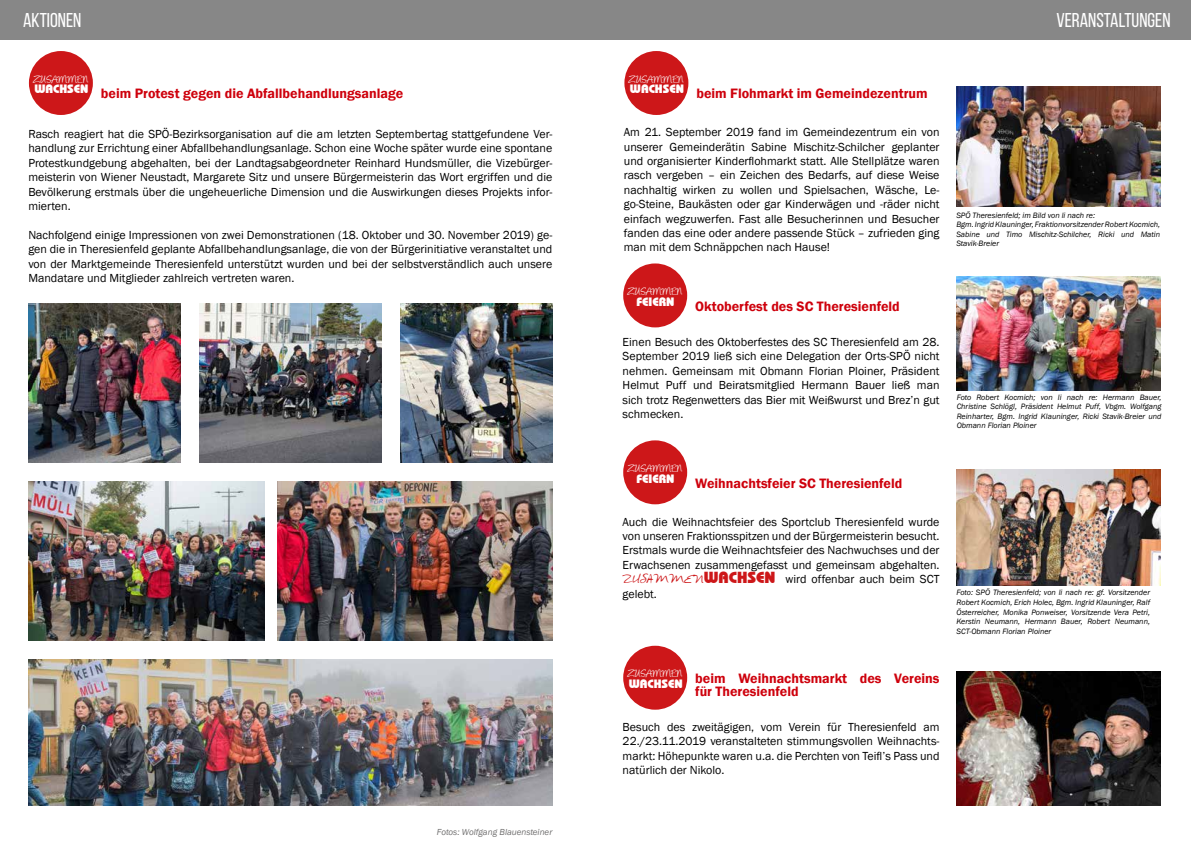
<style>
.page{position:relative;width:1191px;height:842px;background:#fff}
.page>*{position:absolute;margin:0;border:0;box-sizing:border-box;transform-origin:0 0}
.t1{font:20px "Bebas Neue";color:#fff}
.t2{font:600 14px/13px "Franklin Gothic";color:#ce000c}
.t3{font:12.1px "Angelina";letter-spacing:-.01em;color:#fff}
.t4{font:800 12.1px "Bauhaus IT Cby BT";color:#fff}
.t5{font:12px/14.4px "Franklin Gothic";color:#000;text-align:justify}
.t6{font:italic 9px "Franklin Gothic";color:#706f6f}
.t7{font:italic 8px/9.6px "Franklin Gothic";color:#000;text-align:justify}
.s1{font-family:"Avantque...";font-size:10px;color:#cd1719}
.s2{font-family:"Bauhaus IT Cby BT";font-weight:800;font-size:16px;color:#cd1719}
</style>
<div class="page">
<div style="left:0;top:0;width:642px;height:40px;background:#878787"></div>
<div style="left:29px;top:51px;width:64px;height:64px;background:#cd1719;border-radius:50%"></div>
<img style="left:28px;top:303px;width:153px;height:159px">
<img style="left:200px;top:303px;width:181px;height:159px">
<img style="left:400px;top:303px;width:152px;height:159px">
<img style="left:28px;top:482px;width:237px;height:159px">
<img style="left:278px;top:482px;width:274px;height:159px">
<img style="left:28px;top:660px;width:524px;height:146px">
<div style="left:533px;top:0;width:658px;height:40px;background:#878787"></div>
<div style="left:623px;top:646px;width:64px;height:64px;background:#cd1719;border-radius:50%"></div>
<img style="left:956px;top:672px;width:204px;height:134px">
<div style="left:623px;top:440px;width:64px;height:64px;background:#cd1719;border-radius:50%"></div>
<img style="left:956px;top:470px;width:204px;height:116px">
<div style="left:624px;top:51px;width:64px;height:64px;background:#cd1719;border-radius:50%"></div>
<img style="left:957px;top:86px;width:203px;height:121px">
<div style="left:623px;top:263px;width:64px;height:64px;background:#cd1719;border-radius:50%"></div>
<img style="left:956px;top:277px;width:204px;height:113px">
<h1 class="t1" style="left:23px;top:10px;width:60px">AKTIONEN</h1>
<h1 class="t1" style="left:1056px;top:10px;width:116px">VERANSTALTUNGEN</h1>
<p class="t3" style="left:33px;top:74px;width:57px">Z USAMMEN</p>
<p class="t4" style="left:34px;top:82px;width:56px">WACHSEN</p>
<p class="t5" style="left:28px;top:127px;width:525px">Rasch reagiert hat die SPÖ-Bezirksorganisation auf die am letzten Septembertag stattgefundene Ver&shy;handlung zur Errichtung einer Abfallbehandlungsanlage. Schon eine Woche später wurde eine spontane Protestkundgebung abgehalten, bei der Landtagsabgeordneter Reinhard Hundsmüller, die Vizebürger&shy;meisterin von Wiener Neustadt, Margarete Sitz und unsere Bürgermeisterin das Wort ergriffen und die Bevölkerung erstmals über die ungeheuerliche Dimension und die Auswirkungen dieses Projekts infor&shy;mierten.</p>
<p class="t5" style="left:28px;top:228px;width:525px">Nachfolgend einige Impressionen von zwei Demonstrationen (18. Oktober und 30. November 2019) ge&shy;gen die in Theresienfeld geplante Abfallbehandlungsanlage, die von der Bürgerinitiative veranstaltet und von der Marktgemeinde Theresienfeld unterstützt wurden und bei der selbstverständlich auch unsere Mandatare und Mitglieder zahlreich vertreten waren.</p>
<p class="t2" style="left:101px;top:87px;width:304px">beim Protest gegen die Abfallbehandlungsanlage</p>
<p class="t3" style="left:629px;top:74px;width:57px">Z USAMMEN</p>
<p class="t4" style="left:630px;top:82px;width:56px">WACHSEN</p>
<p class="t5" style="left:624px;top:125px;width:317px">Am 21. September 2019 fand im Gemeindezentrum ein von unserer Gemeinderätin Sabine Mischitz-Schilcher geplanter und organisierter Kinderflohmarkt statt. Alle Stellplätze waren rasch vergeben – ein Zeichen des Bedarfs, auf diese Weise nachhaltig wirken zu wollen und Spielsachen, Wäsche, Le&shy;go-Steine, Baukästen oder gar Kinderwägen und -räder nicht einfach wegzuwerfen. Fast alle Besucherinnen und Besucher fanden das eine oder andere passende Stück – zufrieden ging man mit dem Schnäppchen nach Hause!</p>
<p class="t2" style="left:696px;top:87px;width:233px">beim Flohmarkt im Gemeindezentrum</p>
<p class="t7" style="left:956px;top:210px;width:205px;text-align:left">SPÖ Theresienfeld; im Bild von li nach re:<br>Bgm. Ingrid Klauninger, Fraktionvorsitzender Robert Kocmich, Sabine und Timo Mischitz-Schilcher, Ricki und Matin Stavik-Breier</p>
<p class="t3" style="left:627px;top:286px;width:57px">Z USAMMEN</p>
<p class="t4" style="left:636px;top:294px;width:39px">FEIERN</p>
<p class="t2" style="left:695px;top:300px;width:206px">Oktoberfest des SC Theresienfeld</p>
<p class="t5" style="left:622px;top:335px;width:318px">Einen Besuch des Oktoberfestes des SC Theresienfeld am 28.<br>September 2019 ließ sich eine Delegation der Orts-SPÖ nicht nehmen. Gemeinsam mit Obmann Florian Ploiner, Präsident Helmut Puff und Beiratsmitglied Hermann Bauer ließ man sich trotz Regenwetters das Bier mit Weißwurst und Brez’n gut schmecken.</p>
<p class="t7" style="left:956px;top:392px;width:206px">Foto Robert Kocmich; von li nach re: Hermann Bauer, Christine Schlögl, Präsident Helmut Puff, Vbgm. Wolfgang Reinharter, Bgm. Ingrid Klauninger, Ricki Stavik-Breier und Obmann Florian Ploiner</p>
<p class="t3" style="left:627px;top:463px;width:57px">Z USAMMEN</p>
<p class="t4" style="left:636px;top:471px;width:39px">FEIERN</p>
<p class="t5" style="left:622px;top:515px;width:318px">Auch die Weihnachtsfeier des Sportclub Theresienfeld wurde von unseren Fraktionsspitzen und der Bürgermeisterin besucht.<br>Erstmals wurde die Weihnachtsfeier des Nachwuchses und der Erwachsenen zusammengefasst und gemeinsam abgehalten.<br><span class="s1">ZUSAMMEN</span><span class="s2">WACHSEN</span> wird offenbar auch beim SCT gelebt.</p>
<p class="t2" style="left:695px;top:477px;width:209px">Weihnachtsfeier SC Theresienfeld</p>
<p class="t7" style="left:956px;top:588px;width:195px">Foto: SPÖ Theresienfeld; von li nach re: gf. Vorsitzender Robert Kocmich, Erich Holec, Bgm. Ingrid Klauninger, Ralf Österreicher, Monika Ponweiser, Vorsitzende Vera Petri, Kerstin Neumann, Hermann Bauer, Robert Neumann, SCT-Obmann Florian Ploiner</p>
<p class="t3" style="left:627px;top:668px;width:57px">Z USAMMEN</p>
<p class="t4" style="left:628px;top:676px;width:56px">WACHSEN</p>
<p class="t5" style="left:622px;top:720px;width:318px">Besuch des zweitägigen, vom Verein für Theresienfeld am 22./23.11.2019 veranstalteten stimmungsvollen Weihnachts&shy;markt: Höhepunkte waren u.a. die Perchten von Teifl’s Pass und natürlich der Nikolo.</p>
<p class="t2" style="left:695px;top:672px;width:246px">beim Weihnachtsmarkt des Vereins für Theresienfeld</p>
<p class="t6" style="left:437px;top:826px;width:117px">Fotos: Wolfgang Blauensteiner</p>
</div>
